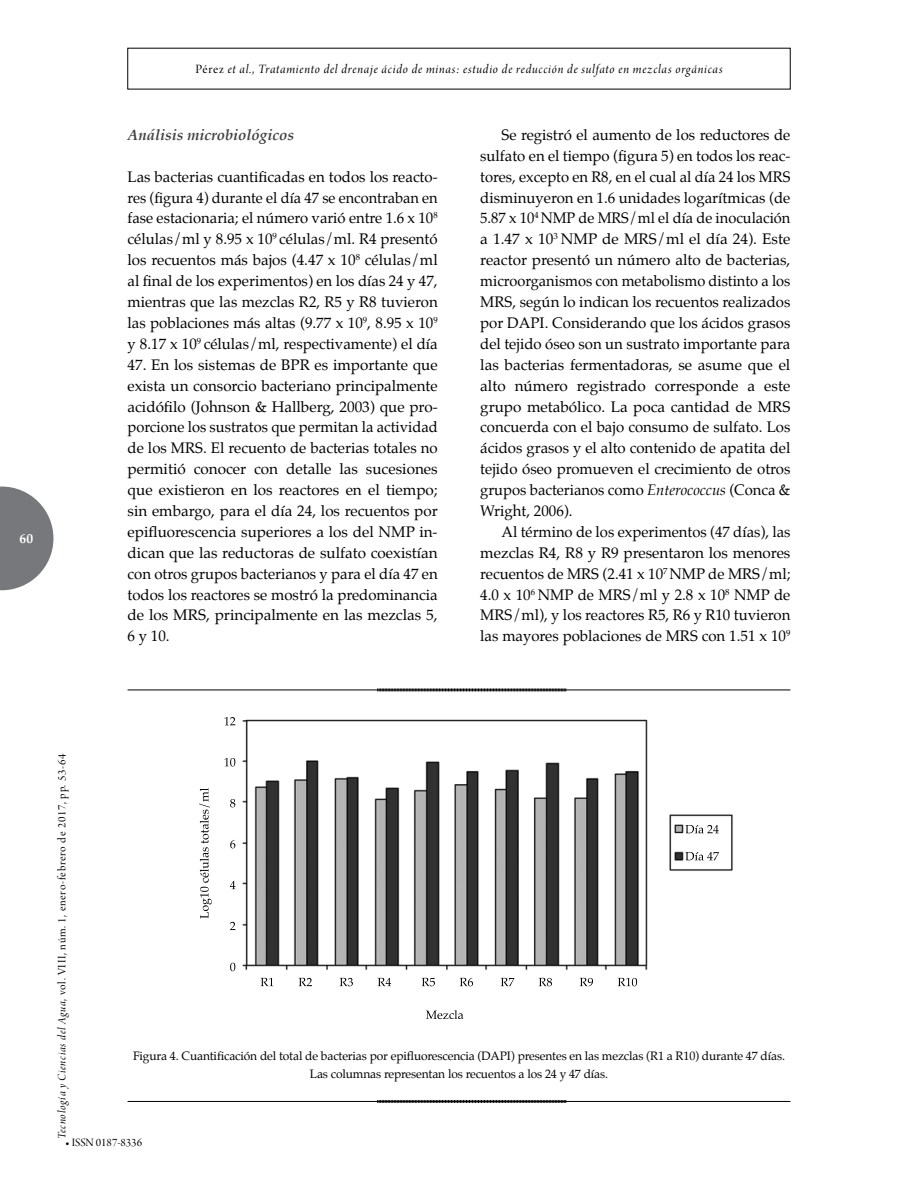
<style>
.page{position:relative;width:918px;height:1188px;background:#fff}
.page>*{position:absolute;margin:0;border:0;box-sizing:border-box;transform-origin:0 0}
.t1{font:15px/20.9px "Palatino";color:#000;text-align:justify}
.t2{font:italic 700 15px "Palatino";color:#414042}
.t3{font:13.5px "Arno Pro Italic Display";letter-spacing:.055em;color:#000}
.t4{font:700 13.5px "Palatino";color:#fff}
.t5{font:12px/18px "Palatino";letter-spacing:-.01em;color:#000;text-align:center}
.t6{font:12px "Arno Pro Display";letter-spacing:.055em;color:#000}
.t7{font:12px "Arno Pro Display";color:#000}
.s1{font-family:"Arno Pro Display"}
.s2{font-style:italic}
.s3{font-family:"Arno Pro Italic Display"}
.s4{font-family:"Arno Pro"}
</style>
<div class="page">
<svg style="left:0;top:487px;width:53px;height:103px"></svg>
<img style="left:199px;top:718px;width:534px;height:301px">
<img style="left:685px;top:825px;width:34px;height:8px">
<img style="left:269px;top:978px;width:362px;height:8px">
<img style="left:426px;top:1010px;width:31px;height:9px">
<img style="left:199px;top:788px;width:11px;height:25px">
<img style="left:225px;top:717px;width:10px;height:49px">
<hr style="left:128px;top:1101px;width:662px;height:1px;background:#000">
<svg style="left:377px;top:1100px;width:190px;height:3px"></svg>
<hr style="left:128px;top:690px;width:662px;height:1px;background:#000">
<svg style="left:377px;top:688px;width:190px;height:3px"></svg>
<p class="t4" style="left:20px;top:526px;width:15px">60</p>
<p class="t3" style="left:195px;top:61px;width:529px"><span class="s1">Pérez</span> et al.<span class="s1">,</span> Tratamiento del drenaje ácido de minas: estudio de reducción de sulfato en mezclas orgánicas</p>
<p class="t2" style="left:128px;top:122px;width:168px">Análisis microbiológicos</p>
<p class="t1" style="left:128px;top:166px;width:312px">Las bacterias cuantificadas en todos los reacto&shy;res (figura 4) durante el día 47 se encontraban en fase estacionaria; el número varió entre 1.6 x 10<sup>8 </sup>células/ml y 8.95 x 10<sup>9</sup> células/ml. R4 presentó los recuentos más bajos (4.47 x 10<sup>8</sup> células/ml al final de los experimentos) en los días 24 y 47, mientras que las mezclas R2, R5 y R8 tuvieron las poblaciones más altas (9.77 x 10<sup>9</sup>, 8.95 x 10<sup>9 </sup>y 8.17 x 10<sup>9</sup> células/ml, respectivamente) el día</p>
<p class="t1" style="left:128px;top:354px;width:312px">47. En los sistemas de BPR es importante que exista un consorcio bacteriano principalmente acidófilo (Johnson &amp; Hallberg, 2003) que pro&shy;porcione los sustratos que permitan la actividad de los MRS. El recuento de bacterias totales no permitió conocer con detalle las sucesiones que existieron en los reactores en el tiempo; sin embargo, para el día 24, los recuentos por epifluorescencia superiores a los del NMP in&shy;dican que las reductoras de sulfato coexistían con otros grupos bacterianos y para el día 47 en todos los reactores se mostró la predominancia de los MRS, principalmente en las mezclas 5, 6 y 10.</p>
<p class="t1" style="left:480px;top:124px;width:312px;text-indent:21px">Se registró el aumento de los reductores de sulfato en el tiempo (figura 5) en todos los reac&shy;tores, excepto en R8, en el cual al día 24 los MRS disminuyeron en 1.6 unidades logarítmicas (de 5.87 x 10<sup>4</sup> NMP de MRS/ml el día de inoculación a 1.47 x 10<sup>3</sup> NMP de MRS/ml el día 24). Este reactor presentó un número alto de bacterias, microorganismos con metabolismo distinto a los MRS, según lo indican los recuentos realizados por DAPI. Considerando que los ácidos grasos del tejido óseo son un sustrato importante para las bacterias fermentadoras, se asume que el alto número registrado corresponde a este grupo metabólico. La poca cantidad de MRS concuerda con el bajo consumo de sulfato. Los ácidos grasos y el alto contenido de apatita del tejido óseo promueven el crecimiento de otros grupos bacterianos como <span class="s2">Enterococcus</span> (Conca &amp; Wright, 2006).</p>
<p class="t1" style="left:480px;top:521px;width:312px;text-indent:21px">Al término de los experimentos (47 días), las mezclas R4, R8 y R9 presentaron los menores recuentos de MRS (2.41 x 10<sup>7</sup> NMP de MRS/ml; 4.0 x 10<sup>6</sup> NMP de MRS/ml y 2.8 x 10<sup>8</sup> NMP de MRS/ml), y los reactores R5, R6 y R10 tuvieron las mayores poblaciones de MRS con 1.51 x 10<sup>9</sup></p>
<p class="t6" style="left:55px;top:1139px;width:387px;rotate:-90deg"><span class="s3">Tecnología y Ciencias del Agua</span>, vol. VIII, núm. 1, enero-febrero de 2017, pp. 53-64</p>
<p class="t5" style="left:133px;top:1047px;width:654px">Figura 4. Cuantificación del total de bacterias por epifluorescencia (DAPI) presentes en las mezclas (R1 a R10) durante 47 días.<br>Las columnas representan los recuentos a los 24 y 47 días.</p>
<p class="t7" style="left:65px;top:1136px;width:78px"><span class="s4">•</span> ISSN 0187-8336</p>
</div>
